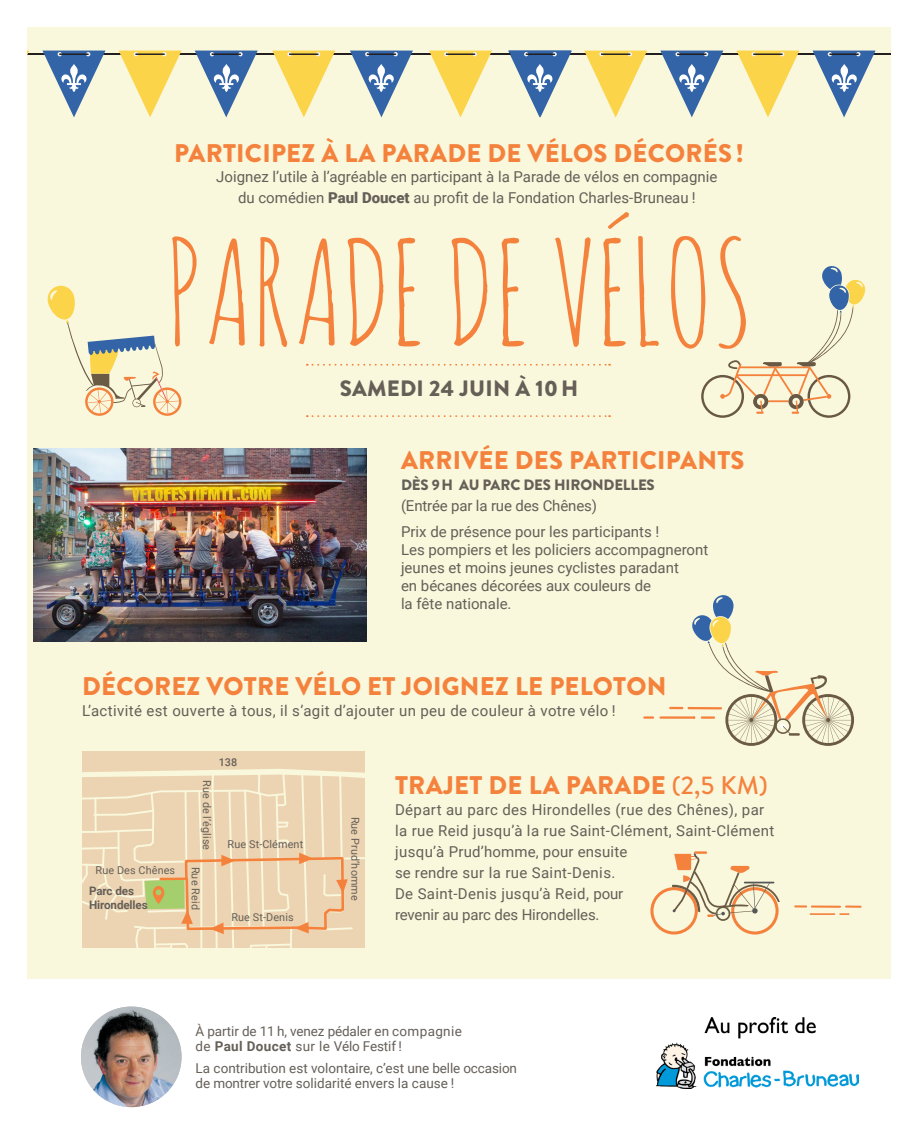
<style>
.page{position:relative;width:918px;height:1135px;background:#fff}
.page>*{position:absolute;margin:0;border:0;box-sizing:border-box;transform-origin:0 0}
.t1{font:142.8px "Amatic SC";color:#f4823d}
.t2{font:900 25.5px "Brandon Grotesque";letter-spacing:.01em;color:#f4823d}
.t3{font:900 22.2px "Brandon Grotesque";letter-spacing:.01em;color:#655f58}
.t4{font:15px/18px "Roboto";color:#655f58;text-align:center}
.t5{font:15px/21px "Roboto";letter-spacing:.025em;color:#655f58}
.t6{font:900 15px/21px "Brandon Grotesque";letter-spacing:-.01em;color:#655f58}
.t7{font:13.5px/15px "Roboto";color:#655f58}
.t8{font:700 11.7px/13.5px "Roboto";letter-spacing:-.01em;color:#655f58}
.t9{font:10.8px "Roboto";letter-spacing:.01em;color:#655f58}
.t10{font:500 10.8px "Roboto";color:#655f58}
.s1{font-weight:900}
.s2{font-family:"Roboto";font-weight:400}
.s3{font-weight:500}
.s4{font-weight:700}
</style>
<div class="page">
<div style="left:27px;top:27px;width:864px;height:951px;background:#f9f7dc"></div>
<svg style="left:701px;top:266px;width:164px;height:152px"></svg>
<img style="left:34px;top:449px;width:332px;height:192px">
<svg style="left:643px;top:716px;width:11px;height:3px"></svg>
<svg style="left:660px;top:595px;width:194px;height:151px"></svg>
<svg style="left:82px;top:752px;width:282px;height:195px;background:#ecd5b2"></svg>
<svg style="left:47px;top:286px;width:135px;height:130px"></svg>
<svg style="left:307px;top:364px;width:303px;height:2px"></svg>
<svg style="left:307px;top:415px;width:303px;height:2px"></svg>
<svg style="left:650px;top:851px;width:130px;height:83px"></svg>
<svg style="left:794px;top:905px;width:68px;height:10px"></svg>
<hr style="left:27px;top:53px;width:559px;height:2px;background:#231e1f">
<svg style="left:119px;top:51px;width:63px;height:66px"></svg>
<svg style="left:272px;top:51px;width:63px;height:66px"></svg>
<svg style="left:429px;top:51px;width:63px;height:66px"></svg>
<svg style="left:42px;top:51px;width:63px;height:66px"></svg>
<svg style="left:195px;top:51px;width:63px;height:66px"></svg>
<svg style="left:350px;top:51px;width:63px;height:66px"></svg>
<hr style="left:493px;top:53px;width:398px;height:2px;background:#231e1f">
<svg style="left:584px;top:51px;width:63px;height:66px"></svg>
<svg style="left:736px;top:51px;width:63px;height:66px"></svg>
<svg style="left:508px;top:51px;width:64px;height:66px"></svg>
<svg style="left:660px;top:51px;width:63px;height:66px"></svg>
<svg style="left:813px;top:51px;width:63px;height:66px"></svg>
<img style="left:657px;top:1018px;width:202px;height:70px">
<img style="left:81px;top:1006px;width:101px;height:101px;border-radius:50px">
<p class="t2" style="left:174px;top:135px;width:571px">PARTICIPEZ À LA PARADE DE VÉLOS DÉCORÉS !</p>
<p class="t4" style="left:216px;top:166px;width:503px;line-height:21px">Joignez l’utile à l’agréable en participant à la Parade de vélos en compagnie du comédien <span class="s1">Paul Doucet</span> au profit de la Fondation Charles-Bruneau !</p>
<p class="t1" style="left:166px;top:200px;width:588px">PARADE DE VÉLOS</p>
<p class="t3" style="left:340px;top:373px;width:240px">SAMEDI 24 JUIN À 10H</p>
<p class="t2" style="left:401px;top:442px;width:345px">ARRIVÉE DES PARTICIPANTS</p>
<p class="t6" style="left:401px;top:474px;width:255px">DÈS 9H AU PARC DES HIRONDELLES <span class="s2">(Entrée par la rue des Chênes)</span></p>
<p class="t4" style="left:401px;top:522px;width:260px">Prix de présence pour les participants !</p>
<p class="t4" style="left:401px;top:540px;width:309px;text-align:left">Les pompiers et les policiers accompagneront jeunes et moins jeunes cyclistes paradant<br>en bécanes décorées aux couleurs de<br>la fête nationale.</p>
<p class="t2" style="left:82px;top:668px;width:586px">DÉCOREZ VOTRE VÉLO ET JOIGNEZ LE PELOTON</p>
<p class="t5" style="left:82px;top:700px;width:535px">L’activité est ouverte à tous, il s’agit d’ajouter un peu de couleur à votre vélo !</p>
<p class="t9" style="left:214px;top:780px;width:71px;rotate:90deg">Rue de l’église</p>
<p class="t9" style="left:96px;top:863px;width:81px">Rue Des Chênes</p>
<p class="t9" style="left:203px;top:867px;width:44px;rotate:90deg">Rue Reid</p>
<p class="t8" style="left:89px;top:884px;width:60px">Parc des<br>Hirondelles</p>
<p class="t10" style="left:219px;top:754px;width:20px">138</p>
<p class="t9" style="left:228px;top:837px;width:77px">Rue St-Clément</p>
<p class="t9" style="left:231px;top:909px;width:64px">Rue St-Denis</p>
<p class="t9" style="left:363px;top:816px;width:86px;rotate:90deg">Rue Prud’homme</p>
<p class="t2" style="left:395px;top:767px;width:374px">TRAJET DE LA PARADE <span class="s3">(2,5 KM)</span></p>
<p class="t5" style="left:395px;top:798px;width:381px">Départ au parc des Hirondelles (rue des Chênes), par la rue Reid jusqu’à la rue Saint-Clément, Saint-Clément jusqu’à Prud’homme, pour ensuite<br>se rendre sur la rue Saint-Denis.<br>De Saint-Denis jusqu’à Reid, pour<br>revenir au parc des Hirondelles.</p>
<p class="t7" style="left:196px;top:1023px;width:268px">À partir de 11 h, venez pédaler en compagnie de <span class="s4">Paul Doucet</span> sur le Vélo Festif !</p>
<p class="t7" style="left:196px;top:1060px;width:323px">La contribution est volontaire, c’est une belle occasion de montrer votre solidarité envers la cause !</p>
</div>
